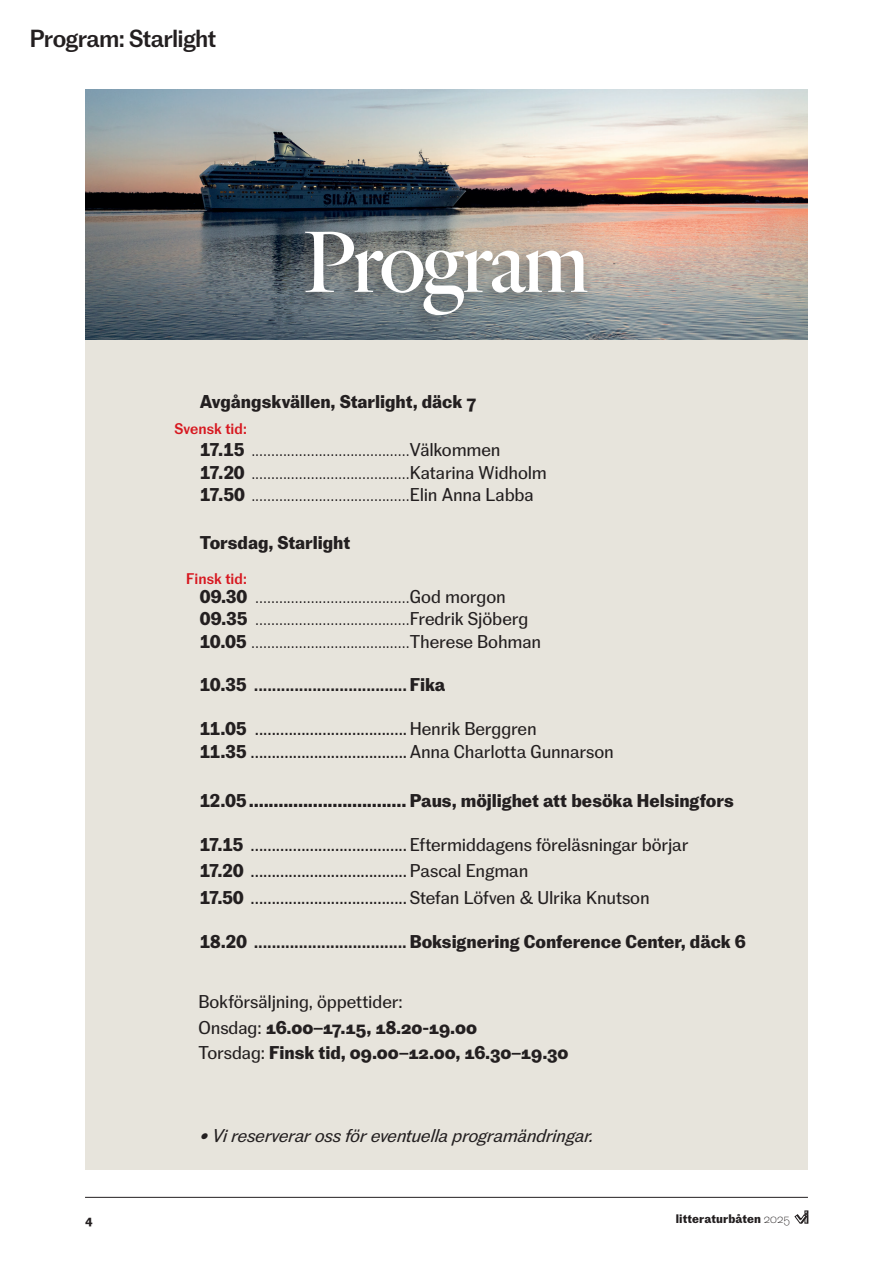
<style>
.page{position:relative;width:893px;height:1263px;background:#fff}
.page>*{position:absolute;margin:0;border:0;box-sizing:border-box;transform-origin:0 0}
.t1{font:90px "Heldane Display";letter-spacing:-.035em;color:#fff}
.t2{font:500 24px "Marcin Ant";letter-spacing:-.03em;color:#231f20}
.t3{font:300 18px/22.5px "Marcin Ant";color:#231f20}
.t4{font:18px/26.7px "Marcin Ant";letter-spacing:-.01em;color:#231f20}
.t5{font:700 18px/25.5px "Marcin Ant";color:#231f20}
.t6{font:italic 18px "Marcin Ant";letter-spacing:-.015em;color:#231f20}
.t7{font:500 18px "Marcin Ant";color:#231f20}
.t8{font:500 15px "Marcin Ant";letter-spacing:.005em;color:#d7171f}
.t9{font:700 12px "Marcin Ant";letter-spacing:.01em;color:#231f20}
.s1{font-weight:700}
.s2{font-weight:400}
.s3{font-weight:500}
.s4{font-weight:200}
</style>
<div class="page">
<hr style="left:85px;top:1197px;width:723px;height:1px;background:#231f20">
<svg style="left:795px;top:1211px;width:13px;height:12px"></svg>
<img style="left:85px;top:89px;width:723px;height:251px">
<div style="left:85px;top:340px;width:723px;height:829px;background:#e7e4dc"></div>
<div style="left:289px;top:225px;width:305px;height:111px;background:#231f20;opacity:.5"></div>
<h2 class="t2" style="left:30px;top:24px;width:188px">Program: Starlight</h2>
<h1 class="t1" style="left:304px;top:207px;width:287px">Program</h1>
<p class="t5" style="left:200px;top:389px;width:278px">Avgångskvällen, Starlight, däck 7</p>
<p class="t3" style="left:200px;top:438px;width:349px"><span class="s1">17.15</span> ........................................<span class="s2">Välkommen<br></span><span class="s1">17.20</span> ........................................<span class="s2">Katarina Widholm<br></span><span class="s1">17.50</span> ........................................<span class="s2">Elin Anna Labba</span></p>
<p class="t5" style="left:200px;top:530px;width:152px">Torsdag, Starlight</p>
<p class="t3" style="left:200px;top:585px;width:343px"><span class="s1">09.30</span> .......................................<span class="s2">God morgon<br></span><span class="s1">09.35</span> .......................................<span class="s2">Fredrik Sjöberg<br></span><span class="s1">10.05</span> ........................................<span class="s2">Therese Bohman</span></p>
<p class="t7" style="left:200px;top:674px;width:247px"><span class="s1">10.35</span> .................................. <span class="s1">Fika</span></p>
<p class="t4" style="left:200px;top:717px;width:416px;line-height:22.5px"><span class="s1">11.05</span> ....................................Henrik Berggren<br><span class="s1">11.35</span> .....................................Anna Charlotta Gunnarson</p>
<p class="t5" style="left:200px;top:787px;width:535px">12.05................................ Paus, möjlighet att besöka Helsingfors</p>
<p class="t4" style="left:200px;top:831px;width:490px"><span class="s1">17.15</span> ..................................... Eftermiddagens föreläsningar börjar<br><span class="s1">17.20</span> .....................................Pascal Engman<br><span class="s1">17.50</span> ..................................... Stefan Löfven &amp; Ulrika Knutson</p>
<p class="t5" style="left:200px;top:928px;width:548px">18.20 <span class="s3">..................................</span> Boksignering Conference Center, däck 6</p>
<p class="t8" style="left:175px;top:420px;width:74px">Svensk tid:</p>
<p class="t8" style="left:186px;top:569px;width:63px">Finsk tid:</p>
<p class="t5" style="left:198px;top:988px;width:372px"><span class="s2">Bokförsäljning, öppettider:<br>Onsdag:</span> 16.00–17.15, 18.20-19.00<br><span class="s2">Torsdag:</span> Finsk tid, 09.00–12.00, 16.30–19.30</p>
<p class="t9" style="left:85px;top:1212px;width:9px">4</p>
<p class="t6" style="left:200px;top:1124px;width:395px">• Vi reserverar oss för eventuella programändringar.</p>
<p class="t9" style="left:676px;top:1211px;width:116px">litteraturbåten <span class="s4">2025</span></p>
</div>
